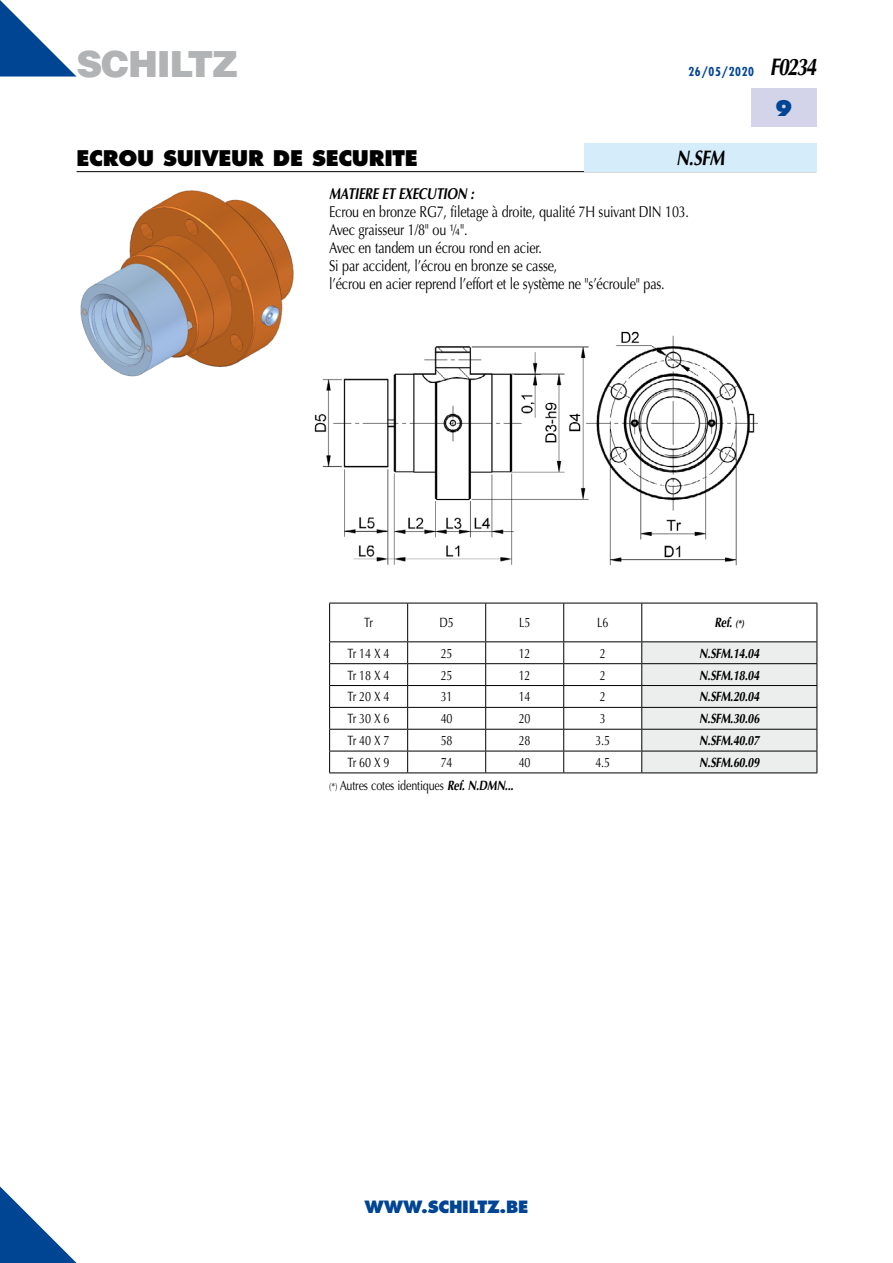
<style>
.page{position:relative;width:893px;height:1263px;background:#fff}
.page>*{position:absolute;margin:0;border:0;box-sizing:border-box;transform-origin:0 0}
.t1{font:900 36px "Helvetica";letter-spacing:-.035em;color:#b1b3b4}
.t2{font:italic 700 24px "Optima";letter-spacing:-.075em;color:#000;scale:.8 1}
.t3{font:800 21px "Futura";letter-spacing:-.015em;color:#000}
.t4{font:italic 700 21px "Optima";color:#000;scale:.8 1}
.t5{font:800 21px "Futura";color:#004494}
.t6{font:800 16.5px "Futura";letter-spacing:-.015em;color:#004494}
.t7{font:15.75px/18px "Optima";letter-spacing:-.015em;color:#000;scale:.8 1}
.t8{font:italic 700 15.75px "Optima";letter-spacing:-.015em;color:#000;scale:.8 1}
.t9{font:13.5px "Optima";letter-spacing:-.015em;color:#000;scale:.8 1}
.t10{font:italic 700 13.5px "Optima";letter-spacing:-.015em;color:#000;scale:.8 1}
.t11{font:700 condensed 12px "Futura";letter-spacing:.05em;color:#004494}
.s1{font-size:10.5px}
.s2{font-weight:700;font-style:italic}
</style>
<div class="page">
<svg style="left:0;top:1186px;width:77px;height:77px"></svg>
<hr style="left:77px;top:171px;width:739px;height:1px;background:#000">
<div style="left:751px;top:89px;width:65px;height:38px;background:#d3d4e9"></div>
<svg style="left:0;top:0;width:77px;height:77px"></svg>
<div style="left:584px;top:143px;width:232px;height:28px;background:#d5edfa"></div>
<img style="left:80px;top:190px;width:214px;height:187px">
<hr style="left:642px;top:603px;width:175px;height:1px;background:#000">
<hr style="left:817px;top:603px;width:1px;height:38px;background:#000">
<hr style="left:642px;top:641px;width:175px;height:1px;background:#000">
<hr style="left:329px;top:603px;width:79px;height:1px;background:#000">
<hr style="left:329px;top:603px;width:1px;height:38px;background:#000">
<hr style="left:408px;top:603px;width:78px;height:1px;background:#000">
<hr style="left:407px;top:603px;width:1px;height:38px;background:#000">
<hr style="left:486px;top:603px;width:78px;height:1px;background:#000">
<hr style="left:485px;top:603px;width:1px;height:38px;background:#000">
<hr style="left:564px;top:603px;width:78px;height:1px;background:#000">
<hr style="left:563px;top:603px;width:1px;height:38px;background:#000">
<hr style="left:329px;top:641px;width:79px;height:1px;background:#000">
<hr style="left:408px;top:641px;width:78px;height:1px;background:#000">
<hr style="left:486px;top:641px;width:78px;height:1px;background:#000">
<hr style="left:564px;top:641px;width:78px;height:1px;background:#000">
<hr style="left:329px;top:663px;width:79px;height:1px;background:#000">
<hr style="left:408px;top:663px;width:78px;height:1px;background:#000">
<hr style="left:486px;top:663px;width:78px;height:1px;background:#000">
<hr style="left:329px;top:685px;width:79px;height:1px;background:#000">
<hr style="left:408px;top:685px;width:78px;height:1px;background:#000">
<hr style="left:486px;top:685px;width:78px;height:1px;background:#000">
<hr style="left:329px;top:707px;width:79px;height:1px;background:#000">
<hr style="left:408px;top:707px;width:78px;height:1px;background:#000">
<hr style="left:486px;top:707px;width:78px;height:1px;background:#000">
<hr style="left:329px;top:729px;width:79px;height:1px;background:#000">
<hr style="left:408px;top:729px;width:78px;height:1px;background:#000">
<hr style="left:486px;top:729px;width:78px;height:1px;background:#000">
<hr style="left:329px;top:751px;width:79px;height:1px;background:#000">
<svg style="left:329px;top:642px;width:1px;height:130px"></svg>
<hr style="left:408px;top:751px;width:78px;height:1px;background:#000">
<svg style="left:407px;top:642px;width:1px;height:130px"></svg>
<hr style="left:486px;top:751px;width:78px;height:1px;background:#000">
<svg style="left:485px;top:642px;width:1px;height:130px"></svg>
<hr style="left:329px;top:772px;width:79px;height:1px;background:#000">
<hr style="left:408px;top:772px;width:78px;height:1px;background:#000">
<hr style="left:486px;top:772px;width:78px;height:1px;background:#000">
<hr style="left:641px;top:603px;width:1px;height:38px;background:#000">
<hr style="left:564px;top:663px;width:78px;height:1px;background:#000">
<hr style="left:564px;top:685px;width:78px;height:1px;background:#000">
<hr style="left:564px;top:707px;width:78px;height:1px;background:#000">
<hr style="left:564px;top:729px;width:78px;height:1px;background:#000">
<hr style="left:564px;top:751px;width:78px;height:1px;background:#000">
<svg style="left:563px;top:642px;width:1px;height:130px"></svg>
<svg style="left:641px;top:642px;width:177px;height:131px;background:#dedfdf"></svg>
<hr style="left:564px;top:772px;width:78px;height:1px;background:#000">
<img style="left:314px;top:331px;width:444px;height:235px">
<h1 class="t1" style="left:77px;top:40px;width:163px">SCHILTZ</h1>
<h2 class="t2" style="left:770px;top:52px;width:60px">F0234</h2>
<h3 class="t5" style="left:775px;top:95px;width:19px">9</h3>
<p class="t11" style="left:688px;top:64px;width:67px">26/05/2020</p>
<h3 class="t3" style="left:77px;top:144px;width:343px">ECROU SUIVEUR DE SECURITE</h3>
<h3 class="t4" style="left:676px;top:145px;width:62px">N.SFM</h3>
<p class="t8" style="left:329px;top:184px;width:183px">MATIERE ET EXECUTION :</p>
<p class="t7" style="left:329px;top:202px;width:451px">Ecrou en bronze RG7, filetage à droite, qualité 7H suivant DIN 103.<br>Avec graisseur 1/8" ou ¼".<br>Avec en tandem un écrou rond en acier.<br>Si par accident, l’écrou en bronze se casse,<br>l’écrou en acier reprend l’effort et le système ne "s’écroule" pas.</p>
<p class="t9" style="left:364px;top:615px;width:12px">Tr</p>
<p class="t9" style="left:440px;top:615px;width:19px">D5</p>
<p class="t9" style="left:519px;top:615px;width:16px">L5</p>
<p class="t9" style="left:597px;top:615px;width:16px">L6</p>
<p class="t10" style="left:714px;top:615px;width:39px">Ref. <span class="s1">(*)</span></p>
<p class="t9" style="left:348px;top:645px;width:54px">Tr 14 X 4</p>
<p class="t9" style="left:441px;top:645px;width:16px">25</p>
<p class="t9" style="left:519px;top:645px;width:16px">12</p>
<p class="t9" style="left:600px;top:645px;width:9px">2</p>
<p class="t10" style="left:699px;top:645px;width:77px">N.SFM.14.04</p>
<p class="t9" style="left:348px;top:667px;width:54px">Tr 18 X 4</p>
<p class="t9" style="left:441px;top:667px;width:16px">25</p>
<p class="t9" style="left:519px;top:667px;width:16px">12</p>
<p class="t9" style="left:600px;top:667px;width:9px">2</p>
<p class="t10" style="left:699px;top:667px;width:77px">N.SFM.18.04</p>
<p class="t9" style="left:348px;top:689px;width:54px">Tr 20 X 4</p>
<p class="t9" style="left:441px;top:689px;width:16px">31</p>
<p class="t9" style="left:519px;top:689px;width:16px">14</p>
<p class="t9" style="left:600px;top:689px;width:9px">2</p>
<p class="t10" style="left:699px;top:689px;width:77px">N.SFM.20.04</p>
<p class="t9" style="left:348px;top:711px;width:54px">Tr 30 X 6</p>
<p class="t9" style="left:441px;top:711px;width:16px">40</p>
<p class="t9" style="left:519px;top:711px;width:16px">20</p>
<p class="t9" style="left:600px;top:711px;width:9px">3</p>
<p class="t10" style="left:699px;top:711px;width:77px">N.SFM.30.06</p>
<p class="t9" style="left:348px;top:733px;width:54px">Tr 40 X 7</p>
<p class="t9" style="left:441px;top:733px;width:16px">58</p>
<p class="t9" style="left:519px;top:733px;width:16px">28</p>
<p class="t9" style="left:595px;top:733px;width:20px">3.5</p>
<p class="t10" style="left:699px;top:733px;width:77px">N.SFM.40.07</p>
<p class="t9" style="left:348px;top:754px;width:54px">Tr 60 X 9</p>
<p class="t9" style="left:441px;top:754px;width:16px">74</p>
<p class="t9" style="left:519px;top:754px;width:16px">40</p>
<p class="t9" style="left:595px;top:754px;width:20px">4.5</p>
<p class="t10" style="left:699px;top:754px;width:77px">N.SFM.60.09</p>
<p class="t9" style="left:329px;top:777px;width:232px"><span class="s1">(*)</span> Autres cotes identiques <span class="s2">Ref. N.DMN...</span></p>
<p class="t6" style="left:365px;top:1197px;width:165px">WWW.SCHILTZ.BE</p>
</div>
